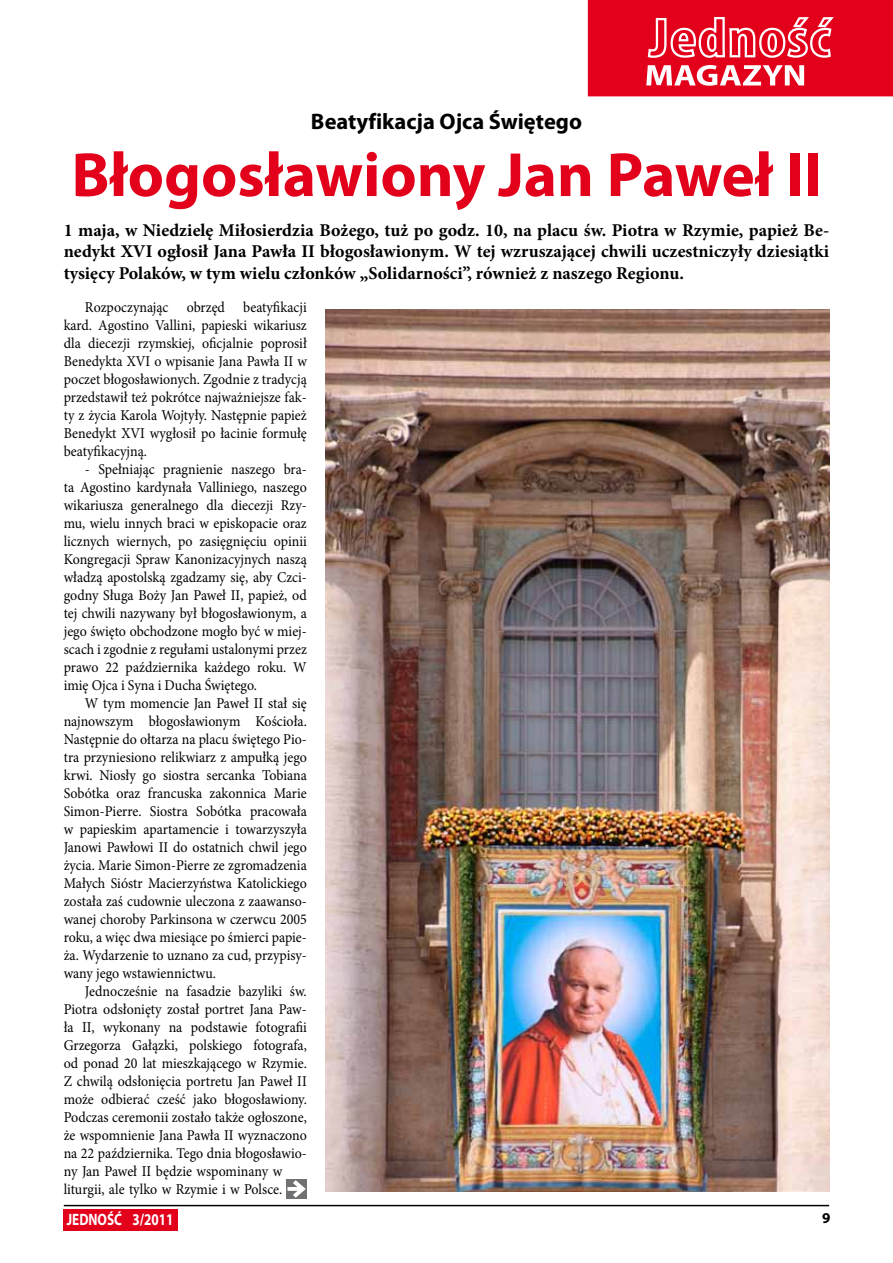
<style>
.page{position:relative;width:893px;height:1263px;background:#fff}
.page>*{position:absolute;margin:0;border:0;box-sizing:border-box;transform-origin:0 0}
.t1{font:700 63px "Myriad Pro";color:#e2001a}
.t2{font:700 22.5px "Myriad Pro";color:#000}
.t3{font:700 18px/21.6px "Minion Pro";color:#000;text-align:justify}
.t4{font:700 16.5px "Myriad Pro";color:#fff;scale:.8 1}
.t5{font:15px/18px "Minion Pro";color:#000;text-align:justify;scale:.93 1}
.t6{font:700 15px "Myriad Pro";color:#000}
</style>
<div class="page">
<div style="left:64px;top:1209px;width:114px;height:21px;background:#e2001a"></div>
<hr style="left:64px;top:1205px;width:765px;height:1px;background:#000">
<img style="left:326px;top:310px;width:503px;height:881px">
<div style="left:286px;top:1179px;width:21px;height:19px;background:#707172"></div>
<hr style="left:287px;top:1187px;width:16px;height:4px;background:#b7b8b8">
<svg style="left:288px;top:1180px;width:19px;height:19px"></svg>
<svg style="left:588px;top:0;width:305px;height:96px;background:#e52037"></svg>
<h2 class="t2" style="left:311px;top:107px;width:273px">Beatyfikacja Ojca Świętego</h2>
<h1 class="t1" style="left:71px;top:134px;width:751px">Błogosławiony Jan Paweł II</h1>
<p class="t3" style="left:64px;top:219px;width:767px">1 maja, w Niedzielę Miłosierdzia Bożego, tuż po godz. 10, na placu św. Piotra w Rzymie, papież Be&shy;nedykt XVI ogłosił Jana Pawła II błogosławionym. W tej wzruszającej chwili uczestniczyły dziesiątki tysięcy Polaków, w tym wielu członków „Solidarności”, również z naszego Regionu.</p>
<p class="t5" style="left:64px;top:298px;width:263px;text-indent:21px">Rozpoczynając obrzęd beatyfikacji kard. Agostino Vallini, papieski wikariusz dla diecezji rzymskiej, oficjalnie poprosił Benedykta XVI o wpisanie Jana Pawła II w poczet błogosławionych. Zgodnie z tradycją przedstawił też pokrótce najważniejsze fak&shy;ty z życia Karola Wojtyły. Następnie papież Benedykt XVI wygłosił po łacinie formułę beatyfikacyjną.</p>
<p class="t5" style="left:64px;top:460px;width:263px;text-indent:21px">- Spełniając pragnienie naszego bra&shy;ta Agostino kardynała Valliniego, naszego wikariusza generalnego dla diecezji Rzy&shy;mu, wielu innych braci w episkopacie oraz licznych wiernych, po zasięgnięciu opinii Kongregacji Spraw Kanonizacyjnych naszą władzą apostolską zgadzamy się, aby Czci&shy;godny Sługa Boży Jan Paweł II, papież, od tej chwili nazywany był błogosławionym, a jego święto obchodzone mogło być w miej&shy;scach i zgodnie z regułami ustalonymi przez prawo 22 października każdego roku. W imię Ojca i Syna i Ducha Świętego.</p>
<p class="t5" style="left:64px;top:694px;width:263px;text-indent:21px">W tym momencie Jan Paweł II stał się najnowszym błogosławionym Kościoła.<br>Następnie do ołtarza na placu świętego Pio&shy;tra przyniesiono relikwiarz z ampułką jego krwi. Niosły go siostra sercanka Tobiana Sobótka oraz francuska zakonnica Marie Simon-Pierre. Siostra Sobótka pracowała w papieskim apartamencie i towarzyszyła Janowi Pawłowi II do ostatnich chwil jego życia. Marie Simon-Pierre ze zgromadzenia Małych Sióstr Macierzyństwa Katolickiego została zaś cudownie uleczona z zaawanso&shy;wanej choroby Parkinsona w czerwcu 2005 roku, a więc dwa miesiące po śmierci papie&shy;ża. Wydarzenie to uznano za cud, przypisy&shy;wany jego wstawiennictwu.</p>
<p class="t5" style="left:64px;top:982px;width:263px;text-align:left;text-indent:21px">Jednocześnie na fasadzie bazyliki św.<br>Piotra odsłonięty został portret Jana Paw&shy;ła II, wykonany na podstawie fotografii Grzegorza Gałązki, polskiego fotografa, od ponad 20 lat mieszkającego w Rzymie.<br>Z chwilą odsłonięcia portretu Jan Paweł II może odbierać cześć jako błogosławiony.<br>Podczas ceremonii zostało także ogłoszone, że wspomnienie Jana Pawła II wyznaczono na 22 października. Tego dnia błogosławio&shy;ny Jan Paweł II będzie wspominany w liturgii, ale tylko w Rzymie i w Polsce.</p>
<p class="t4" style="left:67px;top:1208px;width:135px">JEDNOŚĆ 3/2011</p>
<p class="t6" style="left:822px;top:1208px;width:10px">9</p>
</div>
